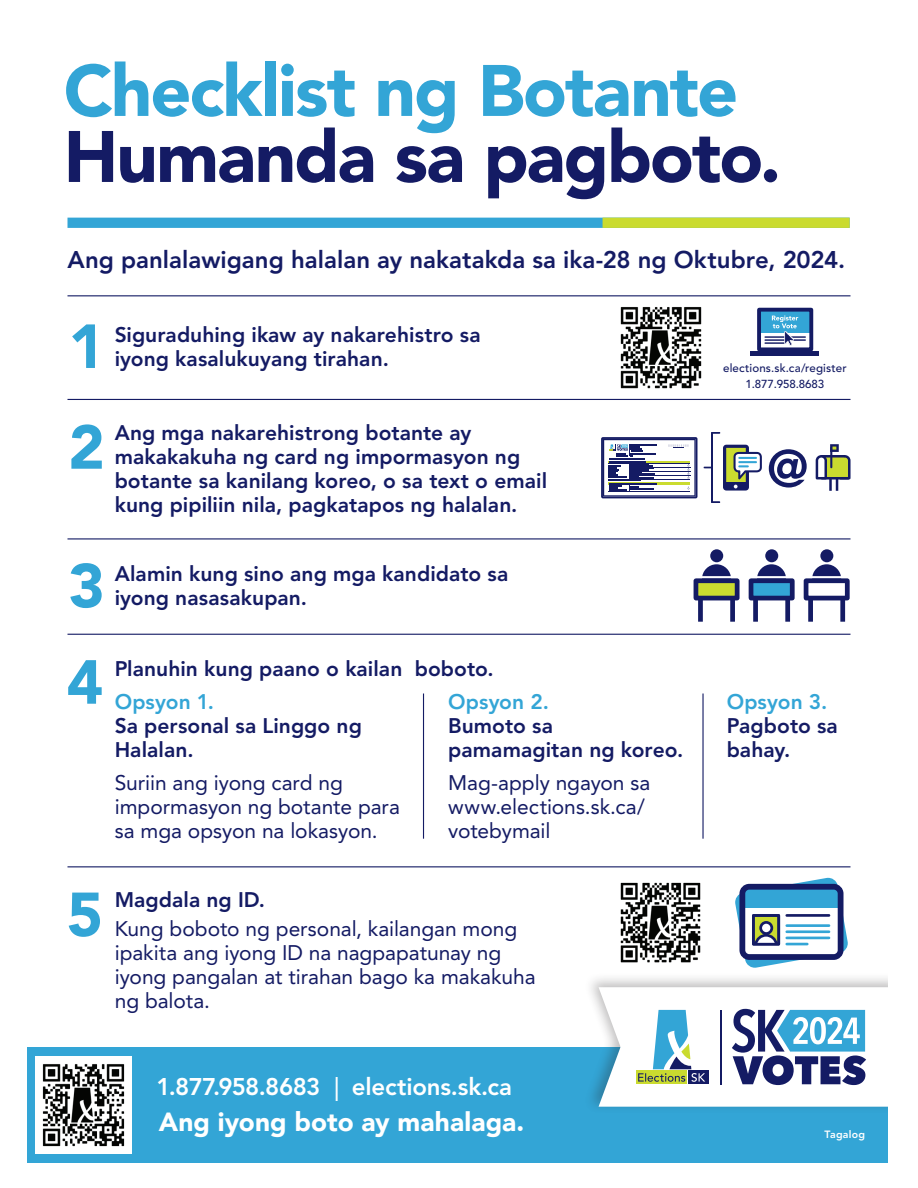
<style>
.page{position:relative;width:918px;height:1188px;background:#fff}
.page>*{position:absolute;margin:0;border:0;box-sizing:border-box;transform-origin:0 0}
.t1{font:900 72px "Avenir LT Std";letter-spacing:-.025em;color:#33a5d6}
.t2{font:900 72px "Avenir LT Std";letter-spacing:-.025em;color:#141b64}
.t3{font:900 61.5px/100.8px "Avenir LT Std";color:#33a5d6}
.t4{font:900 26.25px "Avenir";letter-spacing:.005em;color:#fff}
.t5{font:800 24px "Avenir LT Std";color:#141b64}
.t6{font:800 24px "Avenir LT Std";letter-spacing:-.01em;color:#fff}
.t7{font:800 21px/24px "Avenir LT Std";color:#141b64}
.t8{font:21px/24px "Avenir LT Std";color:#141b64}
.t9{font:800 21px "Avenir LT Std";color:#33a5d6}
.t10{font:500 11.55px/15.8px "Avenir LT Std";letter-spacing:.01em;color:#141b64;text-align:center}
.t11{font:800 10.5px "Avenir LT Std";letter-spacing:.025em;color:#fff}
.s1{font-weight:500}
</style>
<div class="page">
<div style="left:27px;top:1047px;width:862px;height:115px;background:#33a5d6"></div>
<div style="left:584px;top:972px;width:324px;height:142px;background:#231f20;opacity:.3"></div>
<svg style="left:596px;top:985px;width:293px;height:125px"></svg>
<div style="left:889px;top:956px;width:29px;height:228px;background:#fff"></div>
<hr style="left:68px;top:295px;width:782px;height:1px;background:#141b64">
<hr style="left:68px;top:399px;width:782px;height:1px;background:#141b64">
<hr style="left:68px;top:538px;width:782px;height:1px;background:#141b64">
<hr style="left:68px;top:634px;width:782px;height:1px;background:#141b64">
<hr style="left:68px;top:866px;width:782px;height:1px;background:#141b64">
<svg style="left:735px;top:877px;width:113px;height:91px"></svg>
<div style="left:752px;top:914px;width:28px;height:32px;border:3px solid #141b64"></div>
<div style="left:759px;top:309px;width:52px;height:24px;background:#33a5d6"></div>
<hr style="left:765px;top:336px;width:40px;height:2px;background:#141b64">
<hr style="left:765px;top:342px;width:21px;height:2px;background:#141b64">
<hr style="left:765px;top:339px;width:40px;height:2px;background:#141b64">
<div style="left:757px;top:308px;width:56px;height:43px;border:4px solid #141b64"></div>
<hr style="left:751px;top:351px;width:68px;height:4px;background:#141b64">
<svg style="left:772px;top:315px;width:26px;height:31px"></svg>
<div style="left:765px;top:549px;width:13px;height:13px;background:#141b64;border-radius:50%"></div>
<div style="left:759px;top:567px;width:25px;height:28px;background:#141b64;border-radius:12px"></div>
<div style="left:757px;top:564px;width:29px;height:33px;border:5px solid #141b64;border-radius:12px"></div>
<div style="left:820px;top:549px;width:13px;height:13px;background:#141b64;border-radius:50%"></div>
<div style="left:815px;top:567px;width:24px;height:28px;background:#141b64;border-radius:12px"></div>
<div style="left:812px;top:564px;width:29px;height:33px;border:5px solid #141b64;border-radius:12px"></div>
<div style="left:753px;top:590px;width:37px;height:34px;background:#fff;border:5px solid #141b64"></div>
<div style="left:808px;top:590px;width:37px;height:34px;background:#fff;border:5px solid #141b64"></div>
<hr style="left:747px;top:576px;width:98px;height:3px;background:#fff">
<div style="left:749px;top:578px;width:46px;height:22px;background:#33a5d6;border:5px solid #141b64"></div>
<div style="left:804px;top:578px;width:46px;height:22px;background:#fff;border:5px solid #141b64"></div>
<div style="left:710px;top:549px;width:13px;height:13px;background:#141b64;border-radius:50%"></div>
<div style="left:704px;top:567px;width:25px;height:28px;background:#141b64;border-radius:12px"></div>
<div style="left:702px;top:564px;width:29px;height:33px;border:5px solid #141b64;border-radius:12px"></div>
<div style="left:698px;top:590px;width:37px;height:34px;background:#fff;border:5px solid #141b64"></div>
<hr style="left:689px;top:576px;width:46px;height:3px;background:#fff">
<div style="left:694px;top:578px;width:46px;height:22px;background:#cadb2f;border:5px solid #141b64"></div>
<div style="left:68px;top:218px;width:782px;height:10px;background:#33a5d6"></div>
<div style="left:603px;top:218px;width:247px;height:10px;background:#cadb2f"></div>
<img style="left:35px;top:1056px;width:97px;height:98px">
<img style="left:620px;top:307px;width:82px;height:82px">
<img style="left:620px;top:882px;width:81px;height:81px">
<hr style="left:423px;top:694px;width:1px;height:145px;background:#141b64">
<hr style="left:702px;top:694px;width:2px;height:145px;background:#141b64">
<svg style="left:604px;top:440px;width:90px;height:55px"></svg>
<div style="left:601px;top:437px;width:96px;height:61px;border:2px solid #141b64"></div>
<svg style="left:703px;top:432px;width:59px;height:71px"></svg>
<svg style="left:769px;top:449px;width:38px;height:39px"></svg>
<svg style="left:829px;top:481px;width:9px;height:10px"></svg>
<svg style="left:815px;top:444px;width:36px;height:37px"></svg>
<h1 class="t1" style="left:64px;top:47px;width:676px">Checklist ng Botante</h1>
<h1 class="t2" style="left:64px;top:113px;width:719px">Humanda sa pagboto.</h1>
<p class="t5" style="left:68px;top:245px;width:779px">Ang panlalawigang halalan ay nakatakda sa ika-28 ng Oktubre, 2024.</p>
<h2 class="t3" style="left:68px;top:296px;width:38px">1<br>2</h2>
<p class="t7" style="left:115px;top:323px;width:368px">Siguraduhing ikaw ay nakarehistro sa iyong kasalukuyang tirahan.</p>
<p class="t7" style="left:115px;top:420px;width:434px">Ang mga nakarehistrong botante ay makakakuha ng card ng impormasyon ng botante sa kanilang koreo, o sa text o email kung pipiliin nila, pagkatapos ng halalan.</p>
<h2 class="t3" style="left:68px;top:535px;width:38px">3</h2>
<p class="t7" style="left:115px;top:562px;width:395px">Alamin kung sino ang mga kandidato sa iyong nasasakupan.</p>
<h2 class="t3" style="left:67px;top:632px;width:38px">4</h2>
<p class="t7" style="left:115px;top:656px;width:380px">Planuhin kung paano o kailan boboto.</p>
<p class="t9" style="left:115px;top:690px;width:101px">Opsyon 1.</p>
<p class="t7" style="left:115px;top:714px;width:249px">Sa personal sa Linggo ng<br>Halalan.</p>
<p class="t8" style="left:115px;top:770px;width:287px">Suriin ang iyong card ng impormasyon ng botante para sa mga opsyon na lokasyon.</p>
<p class="t9" style="left:448px;top:690px;width:102px">Opsyon 2.</p>
<p class="t7" style="left:448px;top:714px;width:237px">Bumoto sa pamamagitan ng koreo.</p>
<p class="t8" style="left:448px;top:770px;width:204px">Mag-apply ngayon sa www.elections.sk.ca/ votebymail</p>
<h2 class="t3" style="left:67px;top:864px;width:38px">5</h2>
<p class="t7" style="left:115px;top:888px;width:152px">Magdala ng ID.</p>
<p class="t8" style="left:115px;top:917px;width:422px">Kung boboto ng personal, kailangan mong ipakita ang iyong ID na nagpapatunay ng iyong pangalan at tirahan bago ka makakuha ng balota.</p>
<p class="t6" style="left:156px;top:1072px;width:357px">1.877.958.8683 <span class="s1">|</span> elections.sk.ca</p>
<p class="t4" style="left:159px;top:1100px;width:367px">Ang iyong boto ay mahalaga.</p>
<p class="t10" style="left:723px;top:360px;width:125px">elections.sk.ca/register<br>1.877.958.8683</p>
<p class="t9" style="left:727px;top:690px;width:102px">Opsyon 3.</p>
<p class="t7" style="left:727px;top:714px;width:113px">Pagboto sa bahay.</p>
<p class="t11" style="left:825px;top:1128px;width:42px">Tagalog</p>
</div>
